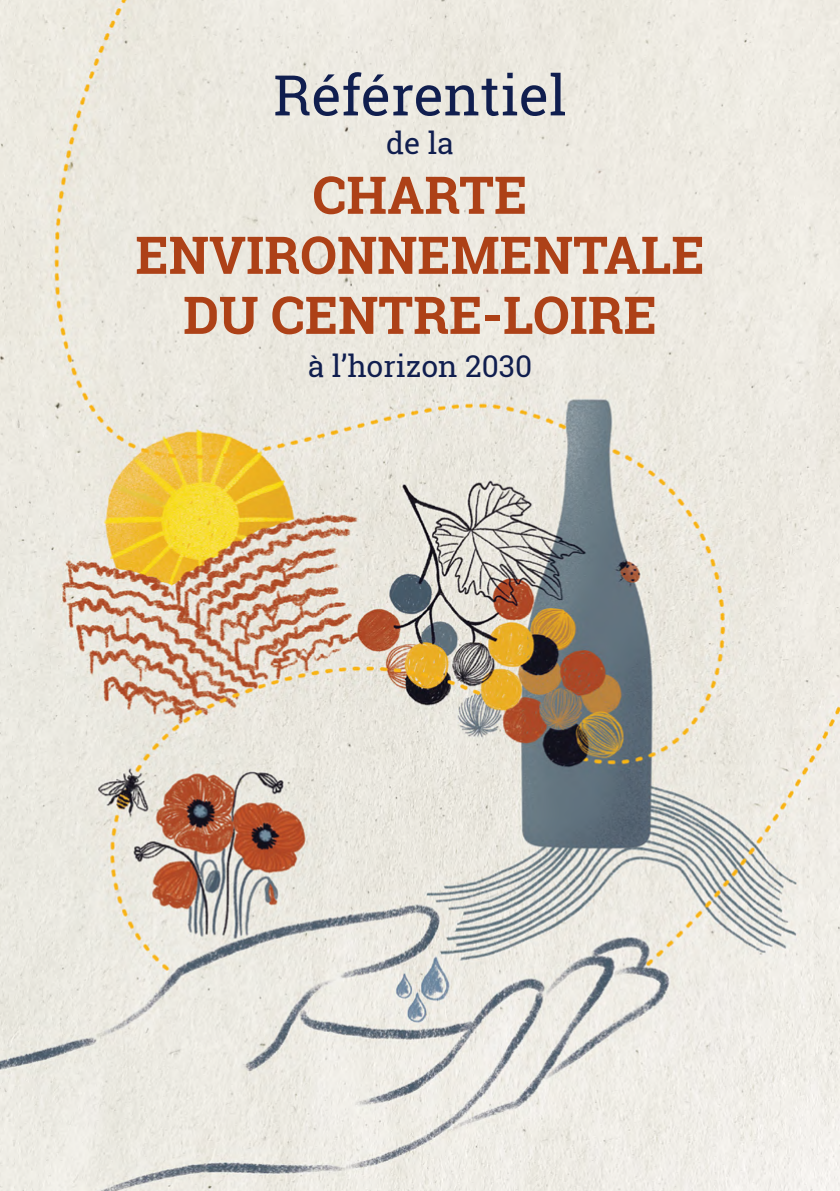
<style>
.page{position:relative;width:840px;height:1191px;background:#fff}
.page>*{position:absolute;margin:0;border:0;box-sizing:border-box;transform-origin:0 0}
.t1{font:56px "Roboto Slab";color:#101e4f}
.t2{font:700 52px/60px "Roboto Slab";color:#ad4117;text-align:center}
.t3{font:30px "Roboto Slab";color:#101e4f}
</style>
<div class="page">
<img style="left:0;top:0;width:839px;height:1191px">
<p class="t1" style="left:273px;top:57px;width:294px">Référentiel</p>
<p class="t3" style="left:386px;top:122px;width:69px">de la</p>
<p class="t2" style="left:135px;top:164px;width:570px">CHARTE<br>ENVIRONNEMENTALE<br>DU CENTRE-LOIRE</p>
<p class="t3" style="left:307px;top:345px;width:226px">à l’horizon 2030</p>
</div>
